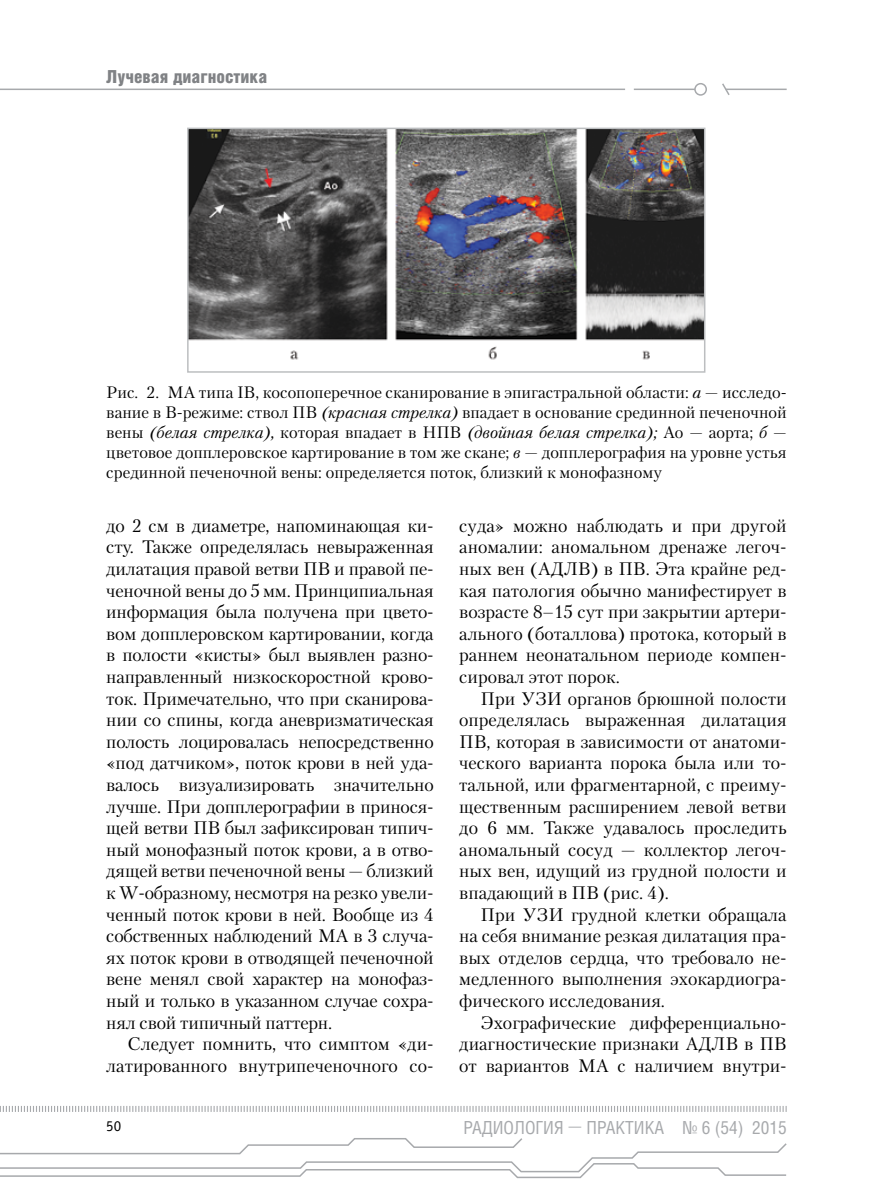
<style>
.page{position:relative;width:893px;height:1191px;background:#fff}
.page>*{position:absolute;margin:0;border:0;box-sizing:border-box;transform-origin:0 0}
.t1{font:18px/21.6px "Petersburg C";color:#000;text-align:justify}
.t2{font:18px "Helios Cond";color:#a7a9ac}
.t3{font:900 18px "Helios Cond";color:#808285}
.t4{font:16.5px/19.8px "Petersburg C";color:#000;text-align:justify}
.t5{font:15px "Officina Sans C";color:#000}
.s1{font-style:italic}
.s2{font-family:"Petersburg C";font-weight:700}
</style>
<div class="page">
<svg style="left:0;top:1106px;width:787px;height:6px"></svg>
<svg style="left:0;top:1138px;width:787px;height:40px"></svg>
<hr style="left:0;top:89px;width:625px;height:1px;background:#a7a9ac">
<hr style="left:634px;top:89px;width:61px;height:1px;background:#a7a9ac">
<div style="left:694px;top:83px;width:13px;height:13px;border:2px solid #a7a9ac;border-radius:50%"></div>
<hr style="left:725px;top:89px;width:62px;height:1px;background:#a7a9ac">
<svg style="left:722px;top:83px;width:9px;height:12px"></svg>
<img style="left:190px;top:131px;width:512px;height:229px">
<div style="left:187px;top:128px;width:518px;height:245px;border:2px solid #bcbec0"></div>
<p class="t3" style="left:106px;top:66px;width:162px">Лучевая диагностика</p>
<p class="t4" style="left:106px;top:382px;width:682px">Рис. 2. МА типа IB, косопоперечное сканирование в эпигастральной области: <span class="s1">а</span> — исследо&shy;вание в В-режиме: ствол ПВ <span class="s1">(красная стрелка)</span> впадает в основание срединной печеночной вены <span class="s1">(белая стрелка),</span> которая впадает в НПВ <span class="s1">(двойная белая стрелка);</span> Ао — аорта; <span class="s1">б</span> — цветовое допплеровское картирование в том же скане; <span class="s1">в</span> — допплерография на уровне устья срединной печеночной вены: определяется поток, близкий к монофазному</p>
<p class="t1" style="left:106px;top:514px;width:329px">до 2 см в диаметре, напоминающая ки&shy;сту. Также определялась невыраженная дилатация правой ветви ПВ и правой пе&shy;ченочной вены до 5 мм. Принципиальная информация была получена при цвето&shy;вом допплеровском картировании, когда в полости «кисты» был выявлен разно&shy;направленный низкоскоростной крово&shy;ток. Примечательно, что при сканирова&shy;нии со спины, когда аневризматическая полость лоцировалась непосредственно «под датчиком», поток крови в ней уда&shy;валось визуализировать значительно лучше. При допплерографии в принося&shy;щей ветви ПВ был зафиксирован типич&shy;ный монофазный поток крови, а в отво&shy;дящей ветви печеночной вены — близкий к W-образному, несмотря на резко увели&shy;ченный поток крови в ней. Вообще из 4 собственных наблюдений МА в 3 случа&shy;ях поток крови в отводящей печеночной вене менял свой характер на монофаз&shy;ный и только в указанном случае сохра&shy;нял свой типичный паттерн.</p>
<p class="t1" style="left:106px;top:1033px;width:329px;text-align:right">Следует помнить, что симптом «ди&shy;латированного внутрипеченочного со-</p>
<p class="t1" style="left:459px;top:514px;width:329px">суда» можно наблюдать и при другой аномалии: аномальном дренаже легоч&shy;ных вен (АДЛВ) в ПВ. Эта крайне ред&shy;кая патология обычно манифестирует в возрасте 8–15 сут при закрытии артери&shy;ального (боталлова) протока, который в раннем неонатальном периоде компен&shy;сировал этот порок.</p>
<p class="t1" style="left:459px;top:687px;width:329px;text-indent:21px">При УЗИ органов брюшной полости определялась выраженная дилатация ПВ, которая в зависимости от анатоми&shy;ческого варианта порока была или то&shy;тальной, или фрагментарной, с преиму&shy;щественным расширением левой ветви до 6 мм. Также удавалось проследить аномальный сосуд — коллектор легоч&shy;ных вен, идущий из грудной полости и впадающий в ПВ (рис. 4).</p>
<p class="t1" style="left:459px;top:903px;width:329px;text-indent:21px">При УЗИ грудной клетки обращала на себя внимание резкая дилатация пра&shy;вых отделов сердца, что требовало не&shy;медленного выполнения эхокардиогра&shy;фического исследования.</p>
<p class="t1" style="left:459px;top:1011px;width:329px;text-indent:21px">Эхографические дифференциально&shy;диагностические признаки АДЛВ в ПВ от вариантов МА с наличием внутри-</p>
<p class="t5" style="left:106px;top:1117px;width:16px">50</p>
<p class="t2" style="left:463px;top:1116px;width:325px">РАДИОЛОГИЯ <span class="s2">—</span> ПРАКТИКА № 6 (54) 2015</p>
</div>
